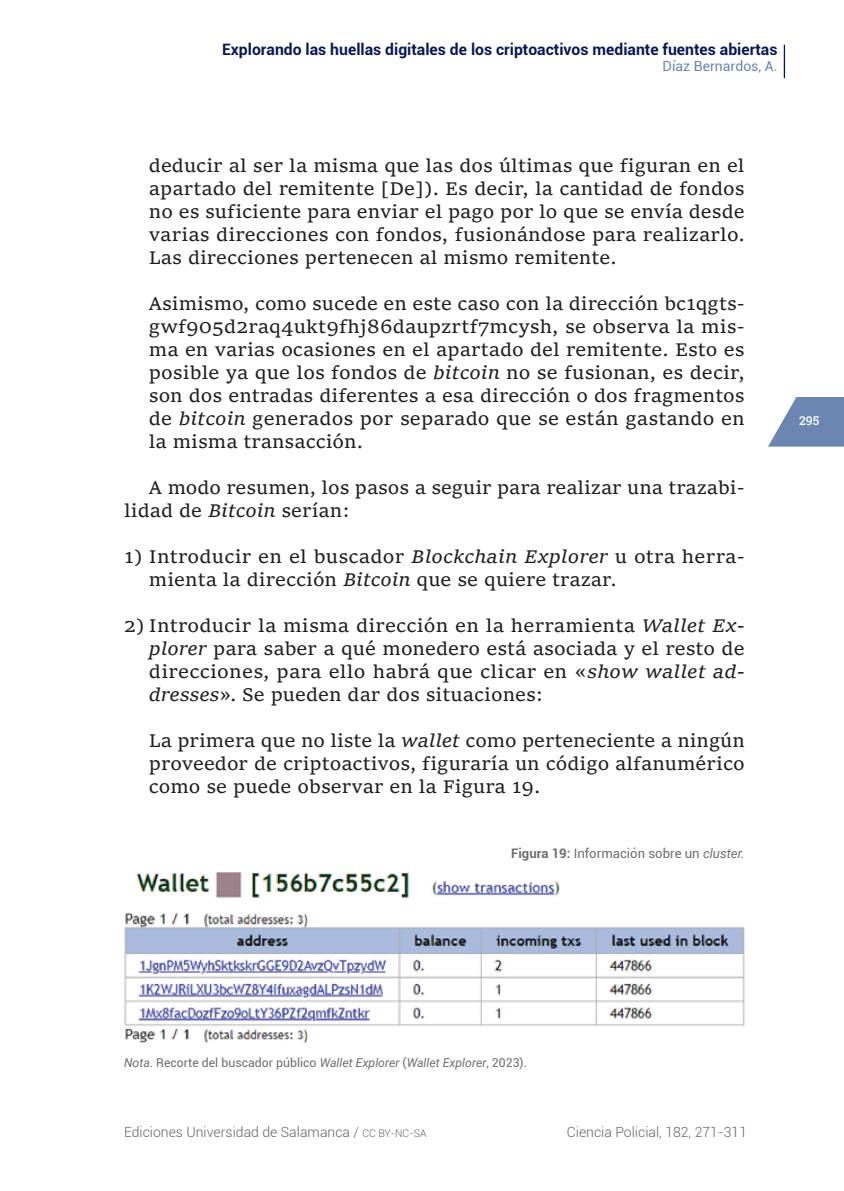
<style>
.page{position:relative;width:844px;height:1191px;background:#fff}
.page>*{position:absolute;margin:0;border:0;box-sizing:border-box;transform-origin:0 0}
.Viñetas__Puntos___NL{font:19.25px/22.9px "Sitka Small";color:#231f20;text-align:justify}
.Texto_Base{font:19.25px/22.9px "Sitka Small";letter-spacing:-.005em;color:#231f20}
.t1{font:700 15.75px "Roboto";color:#091855}
.t2{font:300 14px "Roboto";color:#636366}
.t3{font:14px "Roboto";color:#6a86b1}
.Pie_de_foto{font:13.12px "Roboto";color:#6c6d70}
.TF{font:12.25px "Roboto";color:#6c6d70}
.t4{font:500 12.25px "Roboto Slab";color:#fff}
.s1{font-style:italic}
.s2{font-weight:700}
.s3{font-size:10.5px}
</style>
<div class="page">
<svg style="left:768px;top:397px;width:75px;height:49px"></svg>
<hr style="left:783px;top:45px;width:1px;height:33px;background:#091855">
<img style="left:124px;top:872px;width:620px;height:170px">
<p class="t1" style="left:222px;top:38px;width:556px">Explorando las huellas digitales de los criptoactivos mediante fuentes abiertas</p>
<p class="t3" style="left:662px;top:57px;width:116px">Díaz Bernardos, A.</p>
<p class="Viñetas__Puntos___NL" style="left:149px;top:152px;width:597px">deducir al ser la misma que las dos últimas que figuran en el apartado del remitente [De]). Es decir, la cantidad de fondos no es suficiente para enviar el pago por lo que se envía desde varias direcciones con fondos, fusionándose para realizarlo.<br>Las direcciones pertenecen al mismo remitente.</p>
<p class="Viñetas__Puntos___NL" style="left:149px;top:290px;width:597px">Asimismo, como sucede en este caso con la dirección bc1qgts&shy;gwf905d2raq4ukt9fhj86daupzrtf7mcysh, se observa la mis&shy;ma en varias ocasiones en el apartado del remitente. Esto es posible ya que los fondos de <span class="s1">bitcoin</span> no se fusionan, es decir, son dos entradas diferentes a esa dirección o dos fragmentos de <span class="s1">bitcoin</span> generados por separado que se están gastando en la misma transacción.</p>
<p class="Texto_Base" style="left:124px;top:474px;width:622px;text-indent:25px">A modo resumen, los pasos a seguir para realizar una trazabi&shy;lidad de <span class="s1">Bitcoin</span> serían:</p>
<p class="Viñetas__Puntos___NL" style="left:149px;top:543px;width:597px;text-indent:-25px">1) Introducir en el buscador <span class="s1">Blockchain Explorer</span> u otra herra&shy;mienta la dirección <span class="s1">Bitcoin</span> que se quiere trazar.</p>
<p class="Viñetas__Puntos___NL" style="left:149px;top:612px;width:597px;text-indent:-25px">2) Introducir la misma dirección en la herramienta <span class="s1">Wallet Ex&shy;plorer</span> para saber a qué monedero está asociada y el resto de direcciones, para ello habrá que clicar en «<span class="s1">show wallet ad&shy;dresses</span>». Se pueden dar dos situaciones:</p>
<p class="Viñetas__Puntos___NL" style="left:149px;top:728px;width:597px">La primera que no liste la <span class="s1">wallet</span> como perteneciente a ningún proveedor de criptoactivos, figuraría un código alfanumérico como se puede observar en la Figura 19.</p>
<p class="Pie_de_foto" style="left:511px;top:844px;width:235px"><span class="s2">Figura 19:</span> Información sobre un <span class="s1">cluster.</span></p>
<p class="t4" style="left:798px;top:412px;width:22px">295</p>
<p class="TF" style="left:124px;top:1054px;width:404px"><span class="s1">Nota</span>. Recorte del buscador público <span class="s1">Wallet Explorer</span> (<span class="s1">Wallet Explorer</span>, 2023).</p>
<p class="t2" style="left:124px;top:1122px;width:304px">Ediciones Universidad de Salamanca / <span class="s3">CC BY-NC-SA</span></p>
<p class="t2" style="left:566px;top:1122px;width:182px">Ciencia Policial, 182, 271-311</p>
</div>
